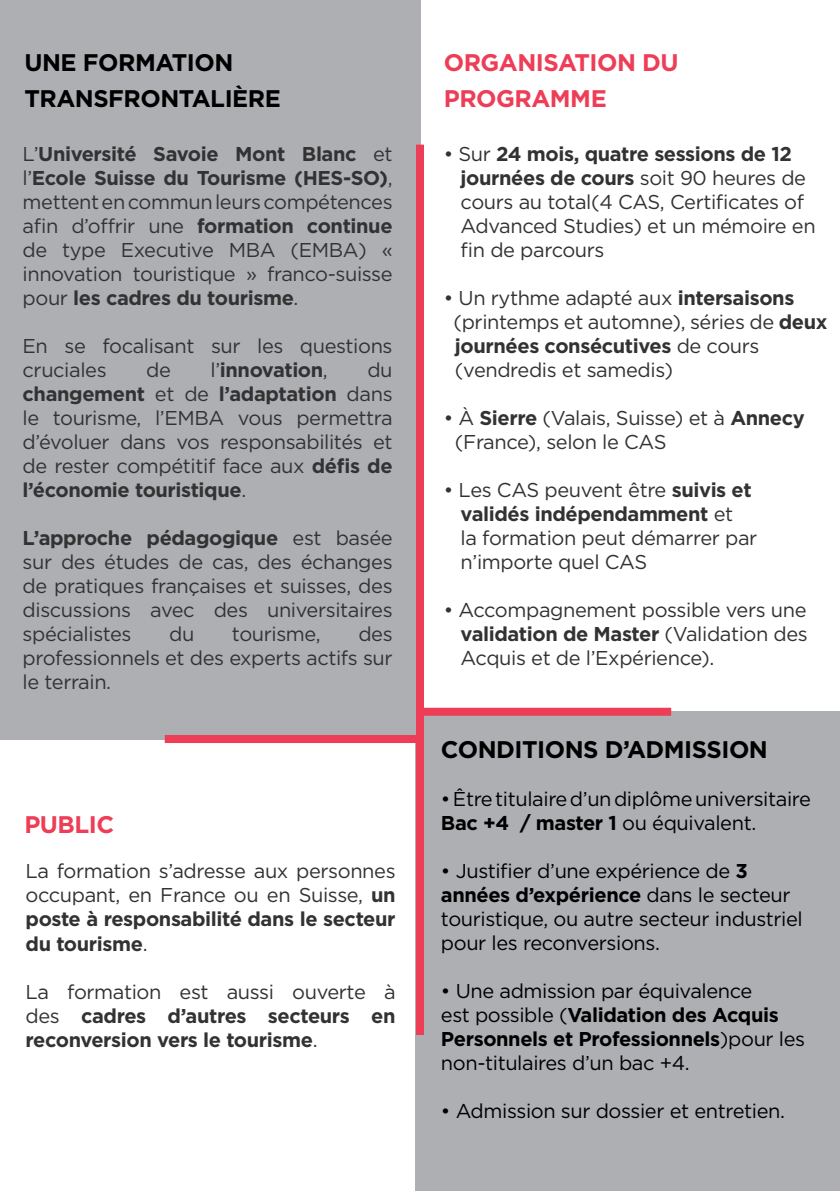
<style>
.page{position:relative;width:840px;height:1191px;background:#fff}
.page>*{position:absolute;margin:0;border:0;box-sizing:border-box;transform-origin:0 0}
.t1{font:700 24px/36px "Gotham";letter-spacing:-.02em;color:#000}
.t2{font:700 24px "Gotham";letter-spacing:-.02em;color:#ee3d56}
.t3{font:20px/24px "Gotham";letter-spacing:-.02em;color:#333233;text-align:justify}
.t4{font:20px/24px "Gotham";letter-spacing:-.02em;color:#000}
.t5{font:700 20px/24px "Gotham";letter-spacing:-.02em;color:#333233;text-align:justify}
.s1{font-weight:700}
.s2{font-weight:400}
</style>
<div class="page">
<hr style="left:839px;top:879px;width:1px;height:312px;background:#ee3d56">
<div style="left:0;top:0;width:420px;height:739px;background:#aeafb3"></div>
<div style="left:416px;top:711px;width:423px;height:480px;background:#aeafb3"></div>
<div style="left:416px;top:145px;width:8px;height:890px;background:#ee3d56"></div>
<div style="left:416px;top:707px;width:254px;height:8px;background:#ee3d56"></div>
<div style="left:165px;top:735px;width:255px;height:8px;background:#ee3d56"></div>
<p class="t1" style="left:24px;top:44px;width:258px">UNE FORMATION<br>TRANSFRONTALIÈRE</p>
<p class="t3" style="left:23px;top:141px;width:371px">L’<span class="s1">Université Savoie Mont Blanc</span> et l’<span class="s1">Ecole Suisse du Tourisme (HES-SO)</span>, mettent en commun leurs compétences afin d’offrir une <span class="s1">formation continue </span>de type Executive MBA (EMBA) « innovation touristique » franco-suisse pour <span class="s1">les cadres du tourisme</span>.</p>
<p class="t3" style="left:23px;top:333px;width:371px">En se focalisant sur les questions cruciales</p>
<p class="t3" style="left:23px;top:357px;width:371px;text-indent:344px">du <span class="s1">changement</span> et de <span class="s1">l’adaptation</span> dans le tourisme, l’EMBA vous permettra d’évoluer dans vos responsabilités et de rester compétitif face aux <span class="s1">défis de l’économie touristique</span>.</p>
<p class="t3" style="left:23px;top:525px;width:371px"><span class="s1">L’approche pédagogique</span> est basée sur des études de cas, des échanges de pratiques françaises et suisses, des discussions avec des universitaires spécialistes</p>
<p class="t3" style="left:146px;top:357px;width:26px">de</p>
<p class="t5" style="left:210px;top:357px;width:119px"><span class="s2">l’</span>innovation<span class="s2">,</span></p>
<p class="t3" style="left:23px;top:621px;width:371px;text-indent:335px">des professionnels et des experts actifs sur le terrain.</p>
<p class="t3" style="left:169px;top:621px;width:27px">du</p>
<p class="t3" style="left:232px;top:621px;width:90px">tourisme,</p>
<p class="t2" style="left:24px;top:809px;width:91px">PUBLIC</p>
<p class="t3" style="left:26px;top:859px;width:371px">La formation s’adresse aux personnes occupant, en France ou en Suisse, <span class="s1">un poste à responsabilité dans le secteur du tourisme</span>.</p>
<p class="t5" style="left:26px;top:979px;width:371px"><span class="s2">La formation est aussi ouverte à des</span> cadres d’autres secteurs en reconversion vers le tourisme<span class="s2">.</span></p>
<p class="t2" style="left:443px;top:46px;width:236px">ORGANISATION DU</p>
<p class="t2" style="left:443px;top:82px;width:164px">PROGRAMME</p>
<p class="t5" style="left:443px;top:141px;width:349px"><span class="s2">• Sur</span> 24 mois, quatre sessions de 12</p>
<p class="t5" style="left:460px;top:165px;width:347px">journées de cours <span class="s2">soit 90 heures de</span></p>
<p class="t3" style="left:460px;top:189px;width:345px">cours au total(4 CAS, Certificates of</p>
<p class="t3" style="left:460px;top:213px;width:356px">Advanced Studies) et un mémoire en</p>
<p class="t3" style="left:460px;top:237px;width:145px">fin de parcours</p>
<p class="t3" style="left:443px;top:285px;width:352px">• Un rythme adapté aux <span class="s1">intersaisons</span></p>
<p class="t3" style="left:453px;top:309px;width:375px">(printemps et automne), séries de <span class="s1">deux</span></p>
<p class="t5" style="left:454px;top:333px;width:306px">journées consécutives <span class="s2">de cours</span></p>
<p class="t3" style="left:454px;top:357px;width:219px">(vendredis et samedis)</p>
<p class="t3" style="left:443px;top:405px;width:362px">• À <span class="s1">Sierre</span> (Valais, Suisse) et à <span class="s1">Annecy</span></p>
<p class="t3" style="left:454px;top:429px;width:213px">(France), selon le CAS</p>
<p class="t3" style="left:443px;top:477px;width:309px">• Les CAS peuvent être <span class="s1">suivis et</span></p>
<p class="t5" style="left:460px;top:501px;width:274px">validés indépendamment <span class="s2">et</span></p>
<p class="t3" style="left:460px;top:525px;width:298px">la formation peut démarrer par</p>
<p class="t3" style="left:460px;top:549px;width:188px">n’importe quel CAS</p>
<p class="t3" style="left:443px;top:597px;width:364px">• Accompagnement possible vers une</p>
<p class="t5" style="left:460px;top:621px;width:348px">validation de Master <span class="s2">(Validation des</span></p>
<p class="t3" style="left:460px;top:645px;width:255px">Acquis et de l’Expérience).</p>
<p class="t1" style="left:440px;top:731px;width:328px">CONDITIONS D’ADMISSION</p>
<p class="t4" style="left:440px;top:786px;width:371px">• Être titulaire d’un diplôme universitaire<br><span class="s1">Bac +4 / master 1</span> ou équivalent.</p>
<p class="t4" style="left:440px;top:858px;width:363px">• Justifier d’une expérience de <span class="s1">3 années d’expérience</span> dans le secteur touristique, ou autre secteur industriel pour les reconversions.</p>
<p class="t4" style="left:440px;top:978px;width:365px">• Une admission par équivalence<br>est possible (<span class="s1">Validation des Acquis Personnels et Professionnels</span>)pour les non-titulaires d’un bac +4.</p>
<p class="t4" style="left:440px;top:1098px;width:345px">• Admission sur dossier et entretien.</p>
</div>
